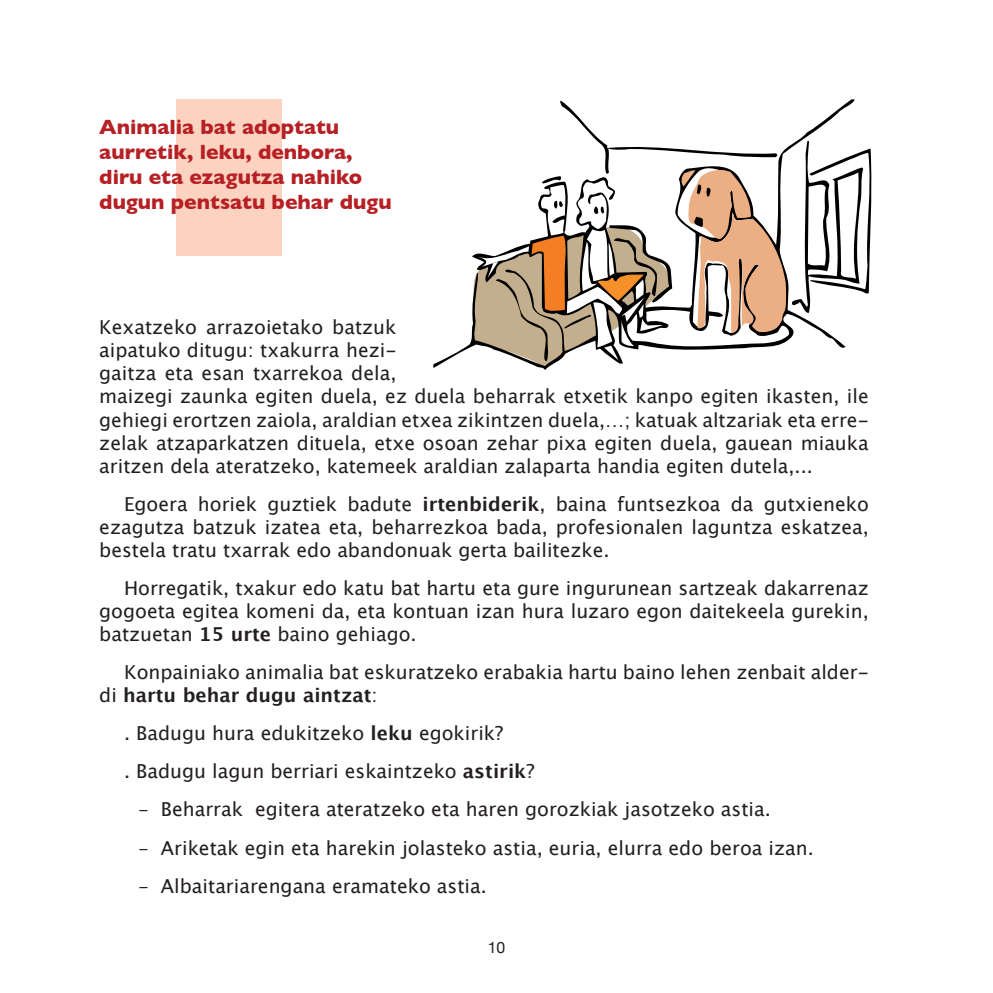
<style>
.page{position:relative;width:993px;height:993px;background:#fff}
.page>*{position:absolute;margin:0;border:0;box-sizing:border-box;transform-origin:0 0}
.t1{font:700 21px/25.2px "Gill Sans";color:#b62024}
.t2{font:19.25px/23.1px "Lucida Grande";color:#231f20}
.t3{font:15.75px "Helvetica Neue";color:#231f20}
.s1{font-weight:700}
.s2{font-family:"Courier New"}
</style>
<div class="page">
<div style="left:176px;top:99px;width:106px;height:156px;background:#fcd2c0"></div>
<svg style="left:469px;top:101px;width:403px;height:266px"></svg>
<p class="t1" style="left:99px;top:114px;width:294px">Animalia bat adoptatu aurretik, leku, denbora, diru eta ezagutza nahiko dugun pentsatu behar dugu</p>
<p class="t2" style="left:99px;top:316px;width:770px">Kexatzeko arrazoietako batzuk<br>aipatuko ditugu: txakurra hezi-<br>gaitza eta esan txarrekoa dela,<br>maizegi zaunka egiten duela, ez duela beharrak etxetik kanpo egiten ikasten, ile gehiegi erortzen zaiola, araldian etxea zikintzen duela,…; katuak altzariak eta erre&shy;zelak atzaparkatzen dituela, etxe osoan zehar pixa egiten duela, gauean miauka aritzen dela ateratzeko, katemeek araldian zalaparta handia egiten dutela,...</p>
<p class="t2" style="left:99px;top:492px;width:770px;text-align:justify;text-indent:25px">Egoera horiek guztiek badute <span class="s1">irtenbiderik</span>, baina funtsezkoa da gutxieneko ezagutza batzuk izatea eta, beharrezkoa bada, profesionalen laguntza eskatzea, bestela tratu txarrak edo abandonuak gerta bailitezke.</p>
<p class="t2" style="left:99px;top:576px;width:770px;text-align:justify;text-indent:25px">Horregatik, txakur edo katu bat hartu eta gure ingurunean sartzeak dakarrenaz gogoeta egitea komeni da, eta kontuan izan hura luzaro egon daitekeela gurekin, batzuetan <span class="s1">15 urte</span> baino gehiago.</p>
<p class="t2" style="left:99px;top:661px;width:770px;text-indent:25px">Konpainiako animalia bat eskuratzeko erabakia hartu baino lehen zenbait alder&shy;di <span class="s1">hartu behar dugu aintzat</span>:</p>
<p class="t2" style="left:124px;top:714px;width:412px;line-height:38px">. Badugu hura edukitzeko <span class="s1">leku</span> egokirik?<br>. Badugu lagun berriari eskaintzeko <span class="s1">astirik</span>?</p>
<p class="t2" style="left:138px;top:798px;width:634px"><span class="s2">-</span> Beharrak egitera ateratzeko eta haren gorozkiak jasotzeko astia.</p>
<p class="t2" style="left:138px;top:836px;width:677px"><span class="s2">-</span> Ariketak egin eta harekin jolasteko astia, euria, elurra edo beroa izan.</p>
<p class="t2" style="left:138px;top:874px;width:350px"><span class="s2">-</span> Albaitariarengana eramateko astia.</p>
<p class="t3" style="left:487px;top:938px;width:19px">10</p>
</div>
